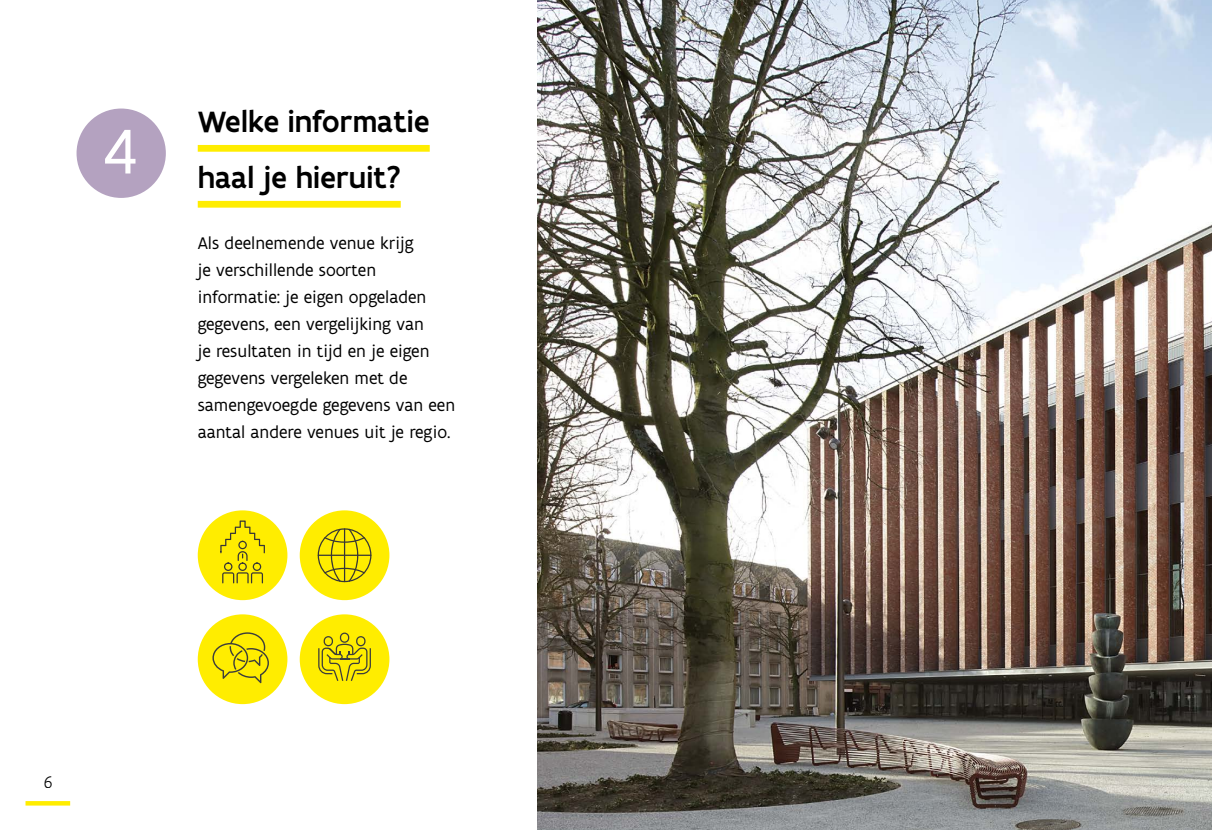
<style>
.page{position:relative;width:1212px;height:830px;background:#fff}
.page>*{position:absolute;margin:0;border:0;box-sizing:border-box;transform-origin:0 0}
.t1{font:67.73px "Flanders Art Serif";color:#fff}
.t2{font:500 31.5px/55.8px "Flanders Art Sans";color:#000}
.t3{font:18px/27px "Flanders Art Sans";color:#000}
.t4{font:300 18px "Flanders Art Sans";color:#000}
</style>
<div class="page">
<svg style="left:26px;top:801px;width:44px;height:4px"></svg>
<img style="left:538px;top:0;width:674px;height:829px">
<div style="left:198px;top:145px;width:232px;height:7px;background:#ffed00"></div>
<div style="left:198px;top:201px;width:203px;height:6px;background:#ffed00"></div>
<div style="left:77px;top:108px;width:89px;height:90px;background:#b4a2c0;border-radius:50%"></div>
<div style="left:198px;top:510px;width:89px;height:90px;background:#ffed00;border-radius:50%"></div>
<svg style="left:220px;top:520px;width:45px;height:63px"></svg>
<div style="left:300px;top:510px;width:89px;height:90px;background:#ffed00;border-radius:50%"></div>
<svg style="left:318px;top:528px;width:53px;height:54px"></svg>
<div style="left:198px;top:614px;width:89px;height:89px;background:#ffed00;border-radius:50%"></div>
<svg style="left:212px;top:632px;width:57px;height:50px"></svg>
<div style="left:300px;top:614px;width:89px;height:89px;background:#ffed00;border-radius:50%"></div>
<svg style="left:318px;top:632px;width:53px;height:48px"></svg>
<h1 class="t1" style="left:104px;top:112px;width:34px">4</h1>
<h2 class="t2" style="left:198px;top:94px;width:233px">Welke informatie haal je hieruit?</h2>
<p class="t3" style="left:198px;top:229px;width:259px">Als deelnemende venue krijg<br>je verschillende soorten informatie: je eigen opgeladen gegevens, een vergelijking van<br>je resultaten in tijd en je eigen gegevens vergeleken met de samengevoegde gegevens van een aantal andere venues uit je regio.</p>
<p class="t4" style="left:43px;top:770px;width:10px">6</p>
</div>
